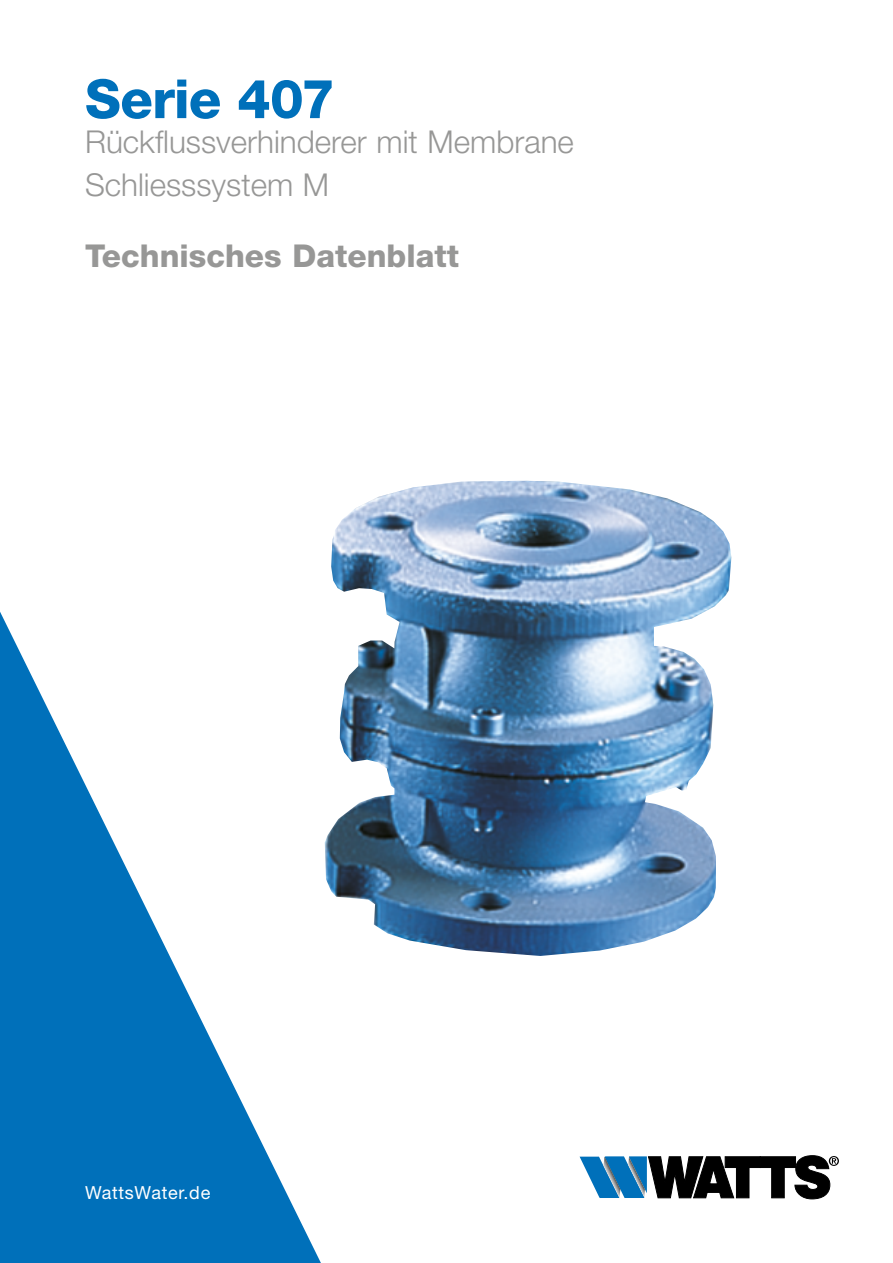
<style>
.page{position:relative;width:893px;height:1263px;background:#fff}
.page>*{position:absolute;margin:0;border:0;box-sizing:border-box;transform-origin:0 0}
.t1{font:800 54px "Helvetica Neue LT Std";letter-spacing:-.015em;color:#0070ba}
.t2{font:300 31.5px/43px "Helvetica Neue LT Std";color:#979796}
.t3{font:800 31.5px "Helvetica Neue LT Std";color:#979796}
.t4{font:18px "Helvetica Neue LT Std";letter-spacing:.04em;color:#fff}
</style>
<div class="page">
<svg style="left:580px;top:1155px;width:259px;height:44px"></svg>
<svg style="left:0;top:612px;width:321px;height:651px"></svg>
<img style="left:325px;top:481px;width:406px;height:475px">
<h1 class="t1" style="left:85px;top:67px;width:251px">Serie 407</h1>
<p class="t2" style="left:85px;top:119px;width:490px">Rückflussverhinderer mit Membrane<br>Schliesssystem M</p>
<p class="t3" style="left:85px;top:237px;width:375px">Technisches Datenblatt</p>
<p class="t4" style="left:85px;top:1182px;width:127px">WattsWater.de</p>
</div>
